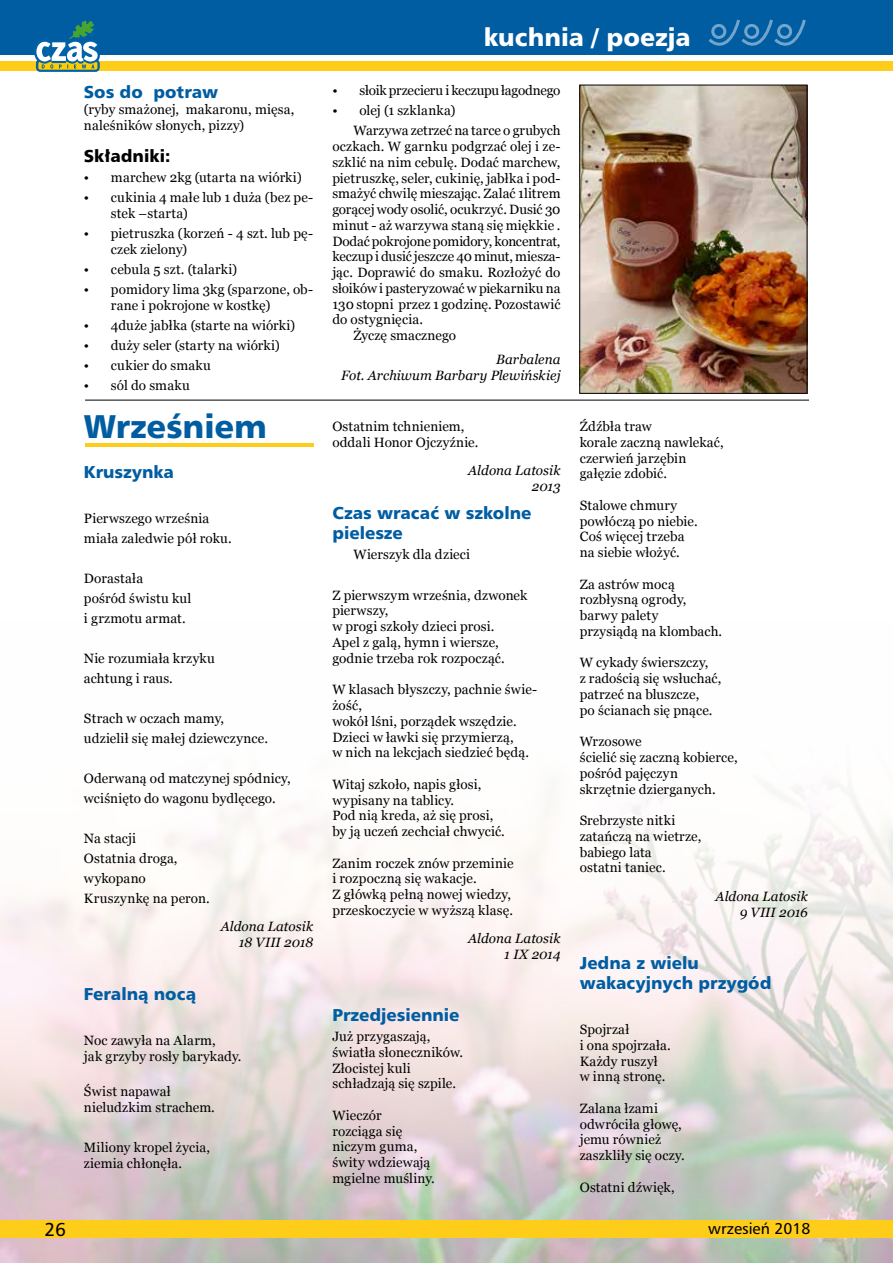
<style>
.page{position:relative;width:893px;height:1263px;background:#fff}
.page>*{position:absolute;margin:0;border:0;box-sizing:border-box;transform-origin:0 0}
.t1{font:31.5px "Humnst 777 Blk PL";color:#005da2}
.t2{font:24px "Humnst 777 Blk PL";color:#fff}
.t3{font:18px "Humnst 777 PL";color:#000}
.t4{font:16.5px/19.8px "Humnst 777 Blk PL";color:#005da2}
.t5{font:16.5px "Humnst 777 Blk PL";color:#000}
.t6{font:15px "Humnst 777 PL";color:#000}
.t7{font:13.5px/15.8px "Georgia";letter-spacing:.01em;color:#000}
.t8{font:italic 13.5px/15.8px "Georgia";letter-spacing:.005em;color:#000;text-align:right}
.t9{font:13.5px "Georgia";letter-spacing:-.02em;color:#000}
.t10{font:13.5px "Georgia";letter-spacing:-.01em;color:#000}
</style>
<div class="page">
<div style="left:0;top:0;width:893px;height:55px;background:#005da2"></div>
<img style="left:0;top:444px;width:893px;height:819px">
<svg style="left:708px;top:19px;width:98px;height:27px"></svg>
<hr style="left:85px;top:400px;width:724px;height:1px;background:#000">
<hr style="left:85px;top:443px;width:228px;height:3px;background:#fecd1a">
<img style="left:581px;top:87px;width:224px;height:305px">
<div style="left:579px;top:85px;width:228px;height:309px;border:1px solid #000"></div>
<div style="left:0;top:1220px;width:893px;height:17px;background:#fecd1a"></div>
<div style="left:0;top:61px;width:893px;height:9px;background:#fecd1a"></div>
<svg style="left:34px;top:21px;width:68px;height:51px"></svg>
<p class="t4" style="left:84px;top:82px;width:136px">Sos do potraw</p>
<p class="t7" style="left:84px;top:102px;width:212px">(ryby smażonej, makaronu, mięsa, naleśników słonych, pizzy)</p>
<p class="t5" style="left:84px;top:145px;width:88px">Składniki:</p>
<p class="t7" style="left:84px;top:170px;width:219px">• marchew 2kg (utarta na wiórki)</p>
<p class="t7" style="left:111px;top:190px;width:204px;text-indent:-27px">• cukinia 4 małe lub 1 duża (bez pe&shy;stek –starta)</p>
<p class="t7" style="left:111px;top:226px;width:204px;text-indent:-27px">• pietruszka (korzeń - 4 szt. lub pę&shy;czek zielony)</p>
<p class="t7" style="left:84px;top:262px;width:155px">• cebula 5 szt. (talarki)</p>
<p class="t7" style="left:111px;top:282px;width:204px;text-indent:-27px">• pomidory lima 3kg (sparzone, ob&shy;rane i pokrojone w kostkę)</p>
<p class="t7" style="left:84px;top:317px;width:213px">• 4duże jabłka (starte na wiórki)</p>
<p class="t7" style="left:84px;top:337px;width:197px">• duży seler (starty na wiórki)</p>
<p class="t7" style="left:84px;top:357px;width:128px">• cukier do smaku</p>
<p class="t7" style="left:84px;top:377px;width:107px">• sól do smaku</p>
<h2 class="t2" style="left:484px;top:22px;width:208px">kuchnia / poezja</h2>
<p class="t10" style="left:332px;top:82px;width:230px">• słoik przecieru i keczupu łagodnego</p>
<p class="t7" style="left:354px;top:101px;width:208px;line-height:20px;text-indent:-21px">• olej (1 szklanka)<br>Warzywa zetrzeć na tarce o grubych</p>
<p class="t7" style="left:332px;top:139px;width:230px">oczkach. W garnku podgrzać olej i ze-</p>
<p class="t7" style="left:332px;top:155px;width:230px">szklić na nim cebulę. Dodać marchew,</p>
<p class="t7" style="left:332px;top:170px;width:230px">pietruszkę, seler, cukinię, jabłka i pod-</p>
<p class="t7" style="left:332px;top:186px;width:230px">smażyć chwilę mieszając. Zalać 1litrem</p>
<p class="t7" style="left:332px;top:202px;width:230px">gorącej wody osolić, ocukrzyć. Dusić 30</p>
<p class="t7" style="left:332px;top:218px;width:230px">minut - aż warzywa staną się miękkie .</p>
<p class="t9" style="left:332px;top:233px;width:230px">Dodać pokrojone pomidory, koncentrat,</p>
<p class="t7" style="left:332px;top:249px;width:230px">keczup i dusić jeszcze 40 minut, miesza-</p>
<p class="t7" style="left:332px;top:265px;width:230px">jąc. Doprawić do smaku. Rozłożyć do</p>
<p class="t7" style="left:332px;top:281px;width:230px">słoików i pasteryzować w piekarniku na</p>
<p class="t7" style="left:332px;top:296px;width:230px">130 stopni przez 1 godzinę. Pozostawić</p>
<p class="t7" style="left:332px;top:312px;width:92px">do ostygnięcia.</p>
<p class="t7" style="left:354px;top:328px;width:104px">Życzę smacznego</p>
<p class="t8" style="left:341px;top:352px;width:221px">Barbalena<br>Fot. Archiwum Barbary Plewińskiej</p>
<h1 class="t1" style="left:84px;top:405px;width:185px">Wrześniem</h1>
<p class="t7" style="left:332px;top:419px;width:148px">Ostatnim tchnieniem, oddali Honor Ojczyźnie.</p>
<p class="t8" style="left:468px;top:463px;width:94px">Aldona Latosik<br>2013</p>
<p class="t4" style="left:332px;top:503px;width:200px">Czas wracać w szkolne pielesze</p>
<p class="t7" style="left:354px;top:547px;width:118px">Wierszyk dla dzieci</p>
<p class="t7" style="left:332px;top:587px;width:197px">Z pierwszym września, dzwonek pierwszy,<br>w progi szkoły dzieci prosi.<br>Apel z galą, hymn i wiersze, godnie trzeba rok rozpocząć.</p>
<p class="t7" style="left:332px;top:682px;width:206px">W klasach błyszczy, pachnie świe&shy;żość,<br>wokół lśni, porządek wszędzie.<br>Dzieci w ławki się przymierzą,<br>w nich na lekcjach siedzieć będą.</p>
<p class="t7" style="left:332px;top:776px;width:174px">Witaj szkoło, napis głosi, wypisany na tablicy.<br>Pod nią kreda, aż się prosi, by ją uczeń zechciał chwycić.</p>
<p class="t7" style="left:332px;top:855px;width:183px">Zanim roczek znów przeminie i rozpoczną się wakacje.<br>Z główką pełną nowej wiedzy, przeskoczycie w wyższą klasę.</p>
<p class="t8" style="left:468px;top:931px;width:94px">Aldona Latosik<br>1 IX 2014</p>
<p class="t4" style="left:84px;top:461px;width:92px">Kruszynka</p>
<p class="t7" style="left:84px;top:508px;width:149px;line-height:20px">Pierwszego września miała zaledwie pół roku.</p>
<p class="t7" style="left:84px;top:568px;width:109px;line-height:20px">Dorastała<br>pośród świstu kul i grzmotu armat.</p>
<p class="t7" style="left:84px;top:648px;width:132px;line-height:20px">Nie rozumiała krzyku achtung i raus.</p>
<p class="t7" style="left:84px;top:708px;width:186px;line-height:20px">Strach w oczach mamy, udzielił się małej dziewczynce.</p>
<p class="t7" style="left:84px;top:768px;width:208px;line-height:20px">Oderwaną od matczynej spódnicy, wciśnięto do wagonu bydlęcego.</p>
<p class="t7" style="left:84px;top:828px;width:127px;line-height:20px">Na stacji<br>Ostatnia droga, wykopano<br>Kruszynkę na peron.</p>
<p class="t8" style="left:221px;top:919px;width:94px">Aldona Latosik<br>18 VIII 2018</p>
<p class="t4" style="left:84px;top:984px;width:114px">Feralną nocą</p>
<p class="t7" style="left:84px;top:1032px;width:159px">Noc zawyła na Alarm,<br>jak grzyby rosły barykady.</p>
<p class="t7" style="left:84px;top:1084px;width:132px">Świst napawał nieludzkim strachem.</p>
<p class="t7" style="left:84px;top:1140px;width:128px">Miliony kropel życia, ziemia chłonęła.</p>
<p class="t4" style="left:332px;top:1005px;width:129px">Przedjesiennie</p>
<p class="t7" style="left:332px;top:1029px;width:132px">Już przygaszają, światła słoneczników.<br>Złocistej kuli schładzają się szpile.</p>
<p class="t7" style="left:332px;top:1107px;width:104px">Wieczór rozciąga się niczym guma, świty wdziewają mgielne muśliny.</p>
<p class="t7" style="left:580px;top:419px;width:145px">Źdźbła traw<br>korale zaczną nawlekać, czerwień jarzębin gałęzie zdobić.</p>
<p class="t7" style="left:580px;top:498px;width:119px">Stalowe chmury powłóczą po niebie.<br>Coś więcej trzeba na siebie włożyć.</p>
<p class="t7" style="left:580px;top:576px;width:144px">Za astrów mocą rozbłysną ogrody, barwy palety<br>przysiądą na klombach.</p>
<p class="t7" style="left:580px;top:655px;width:143px">W cykady świerszczy,<br>z radością się wsłuchać, patrzeć na bluszcze,<br>po ścianach się pnące.</p>
<p class="t7" style="left:580px;top:734px;width:160px">Wrzosowe<br>ścielić się zaczną kobierce, pośród pajęczyn<br>skrzętnie dzierganych.</p>
<p class="t7" style="left:580px;top:813px;width:123px">Srebrzyste nitki zatańczą na wietrze, babiego lata<br>ostatni taniec.</p>
<p class="t8" style="left:715px;top:888px;width:94px">Aldona Latosik<br>9 VIII 2016</p>
<p class="t4" style="left:580px;top:953px;width:193px">Jedna z wielu wakacyjnych przygód</p>
<p class="t7" style="left:580px;top:1022px;width:93px">Spojrzał<br>i ona spojrzała.<br>Każdy ruszył w inną stronę.</p>
<p class="t7" style="left:580px;top:1100px;width:106px">Zalana łzami odwróciła głowę, jemu również zaszkliły się oczy.</p>
<p class="t7" style="left:580px;top:1179px;width:97px">Ostatni dźwięk,</p>
<h3 class="t3" style="left:44px;top:1217px;width:23px">26</h3>
<p class="t6" style="left:708px;top:1219px;width:104px">wrzesień 2018</p>
</div>
